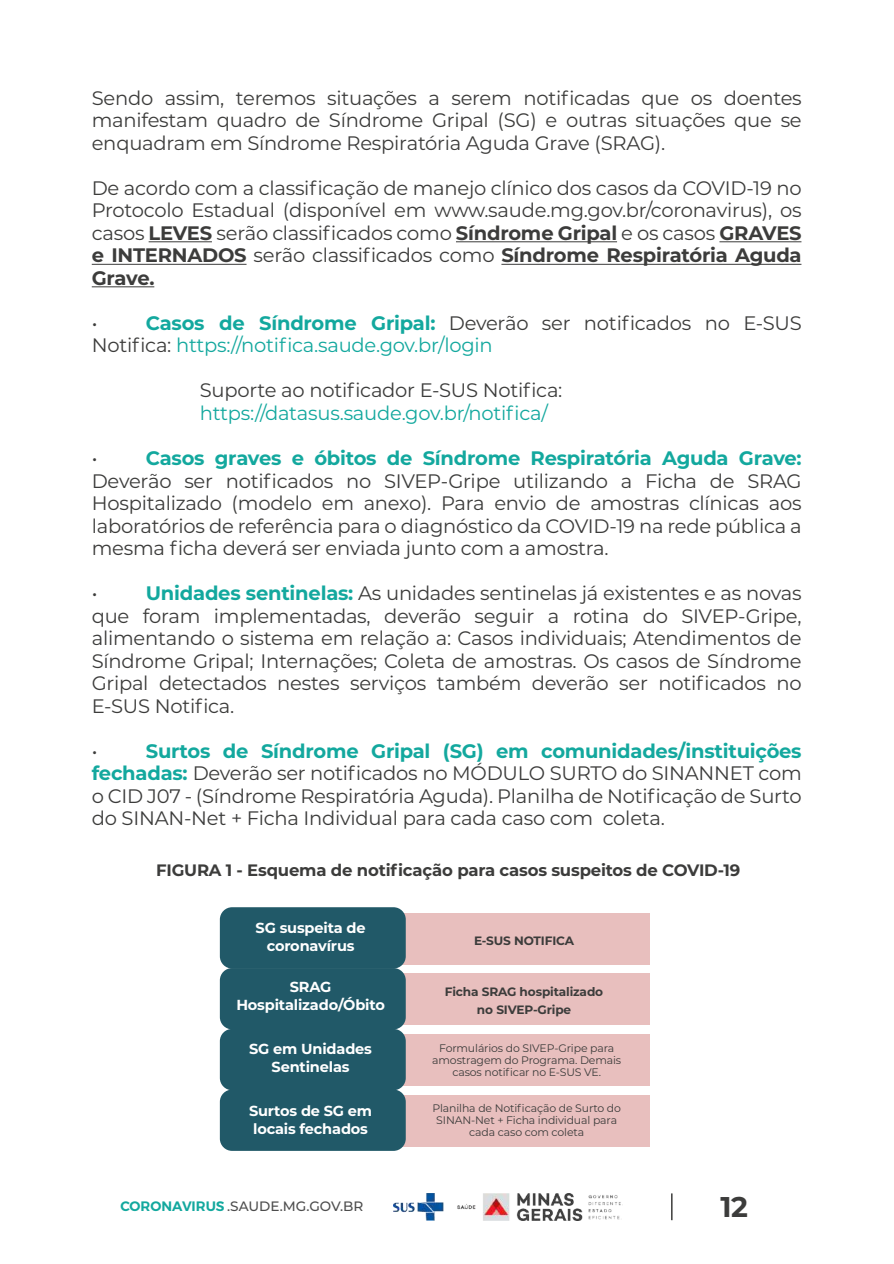
<style>
.page{position:relative;width:894px;height:1264px;background:#fff}
.page>*{position:absolute;margin:0;border:0;box-sizing:border-box;transform-origin:0 0}
.t1{font:700 28.5px "Montserrat";color:#3c3c3b}
.t2{font:19.5px/22.5px "Montserrat";letter-spacing:-.01em;color:#3c3c3b;text-align:justify}
.t3{font:700 19.5px "Montserrat";letter-spacing:-.01em;color:#13a89e}
.t4{font:19.5px "Montserrat";letter-spacing:-.01em;color:#13a89e}
.t5{font:700 16.5px "Montserrat";letter-spacing:-.01em;color:#3c3c3b}
.t6{font:700 14.55px/18.1px "Montserrat";letter-spacing:-.01em;color:#fff;text-align:center}
.t7{font:500 13.65px "Montserrat";color:#4d4d4d}
.t8{font:700 12.15px/18.1px "Montserrat";letter-spacing:-.01em;color:#3c3c3b;text-align:center}
.t9{font:10.95px/12.1px "Montserrat";letter-spacing:-.01em;color:#3c3c3b;text-align:center}
.s1{font-weight:700}
.s2{font-weight:700;color:#13a89e}
.s3{color:#13a89e}
.s4{font-weight:600;color:#13a89e}
</style>
<div class="page">
<hr style="left:149px;top:241px;width:63px;height:1px;background:#3c3c3b">
<hr style="left:456px;top:241px;width:161px;height:1px;background:#3c3c3b">
<hr style="left:719px;top:241px;width:82px;height:1px;background:#3c3c3b">
<hr style="left:92px;top:264px;width:154px;height:1px;background:#3c3c3b">
<hr style="left:501px;top:264px;width:300px;height:1px;background:#3c3c3b">
<hr style="left:92px;top:286px;width:62px;height:1px;background:#3c3c3b">
<div style="left:398px;top:912px;width:251px;height:52px;background:#e6b9b8"></div>
<div style="left:220px;top:907px;width:185px;height:61px;background:#215968;border-radius:12px"></div>
<div style="left:398px;top:973px;width:251px;height:52px;background:#e6b9b8"></div>
<div style="left:220px;top:967px;width:185px;height:62px;background:#215968;border-radius:12px"></div>
<div style="left:398px;top:1034px;width:251px;height:51px;background:#e6b9b8"></div>
<div style="left:220px;top:1028px;width:185px;height:61px;background:#215968;border-radius:12px"></div>
<div style="left:398px;top:1094px;width:251px;height:52px;background:#e6b9b8"></div>
<div style="left:220px;top:1089px;width:185px;height:61px;background:#215968;border-radius:12px"></div>
<img style="left:393px;top:1193px;width:228px;height:26px">
<svg style="left:671px;top:1193px;width:1px;height:26px"></svg>
<p class="t2" style="left:92px;top:86px;width:711px">Sendo assim, teremos situações a serem notificadas que os doentes manifestam quadro de Síndrome Gripal (SG) e outras situações que se enquadram em Síndrome Respiratória Aguda Grave (SRAG).</p>
<p class="t2" style="left:92px;top:176px;width:711px">De acordo com a classificação de manejo clínico dos casos da COVID-19 no Protocolo Estadual (disponível em www.saude.mg.gov.br/coronavirus), os casos <span class="s1">LEVES</span> serão classificados como <span class="s1">Síndrome Gripal</span> e os casos <span class="s1">GRAVES e INTERNADOS</span> serão classificados como <span class="s1">Síndrome Respiratória Aguda Grave.</span></p>
<p class="t2" style="left:92px;top:311px;width:7px">•</p>
<p class="t2" style="left:92px;top:311px;width:711px;text-indent:54px"><span class="s2">Casos de Síndrome Gripal:</span> Deverão ser notificados no E-SUS<br>Notifica: <span class="s3">https://notifica.saude.gov.br/login</span></p>
<p class="t2" style="left:200px;top:378px;width:364px">Suporte ao notificador E-SUS Notifica:</p>
<p class="t4" style="left:200px;top:399px;width:349px">https://datasus.saude.gov.br/notifica/</p>
<p class="t2" style="left:92px;top:446px;width:7px">•</p>
<p class="t3" style="left:146px;top:444px;width:657px">Casos graves e óbitos de Síndrome Respiratória Aguda Grave:</p>
<p class="t2" style="left:92px;top:468px;width:711px">Deverão ser notificados no SIVEP-Gripe utilizando a Ficha de SRAG Hospitalizado (modelo em anexo). Para envio de amostras clínicas aos laboratórios de referência para o diagnóstico da COVID-19 na rede pública a mesma ficha deverá ser enviada junto com a amostra.</p>
<p class="t2" style="left:92px;top:581px;width:7px">•</p>
<p class="t2" style="left:92px;top:581px;width:711px;text-indent:54px"><span class="s2">Unidades sentinelas:</span> As unidades sentinelas já existentes e as novas que foram implementadas, deverão seguir a rotina do SIVEP-Gripe, alimentando o sistema em relação a: Casos individuais; Atendimentos de Síndrome Gripal; Internações; Coleta de amostras. Os casos de Síndrome Gripal detectados nestes serviços também deverão ser notificados no E-SUS Notifica.</p>
<p class="t2" style="left:92px;top:738px;width:7px">•</p>
<p class="t2" style="left:92px;top:738px;width:711px;text-indent:54px"><span class="s2">Surtos de Síndrome Gripal (SG) em comunidades/instituições fechadas:</span> Deverão ser notificados no MÓDULO SURTO do SINANNET com o CID J07 - (Síndrome Respiratória Aguda). Planilha de Notificação de Surto do SINAN-Net + Ficha Individual para cada caso com coleta.</p>
<p class="t5" style="left:156px;top:858px;width:585px">FIGURA 1 - Esquema de notificação para casos suspeitos de COVID-19</p>
<p class="t6" style="left:255px;top:917px;width:111px">SG suspeita de coronavírus</p>
<p class="t6" style="left:236px;top:976px;width:150px">SRAG<br>Hospitalizado/Óbito</p>
<p class="t6" style="left:249px;top:1038px;width:124px">SG em Unidades<br>Sentinelas</p>
<p class="t6" style="left:249px;top:1100px;width:125px;text-align:left">Surtos de SG em locais fechados</p>
<p class="t8" style="left:474px;top:930px;width:101px">E-SUS NOTIFICA</p>
<p class="t8" style="left:445px;top:981px;width:160px">Ficha SRAG hospitalizado no SIVEP-Gripe</p>
<p class="t9" style="left:432px;top:1040px;width:190px">Formulários do SIVEP-Gripe para amostragem do Programa. Demais casos notificar no E-SUS VE.</p>
<p class="t9" style="left:432px;top:1101px;width:190px">Planilha de Notificação de Surto do<br>SINAN-Net + Ficha individual para cada caso com coleta</p>
<p class="t7" style="left:120px;top:1196px;width:244px"><span class="s4">CORONAVIRUS</span> .SAUDE.MG.GOV.BR</p>
<h1 class="t1" style="left:720px;top:1186px;width:29px">12</h1>
</div>
